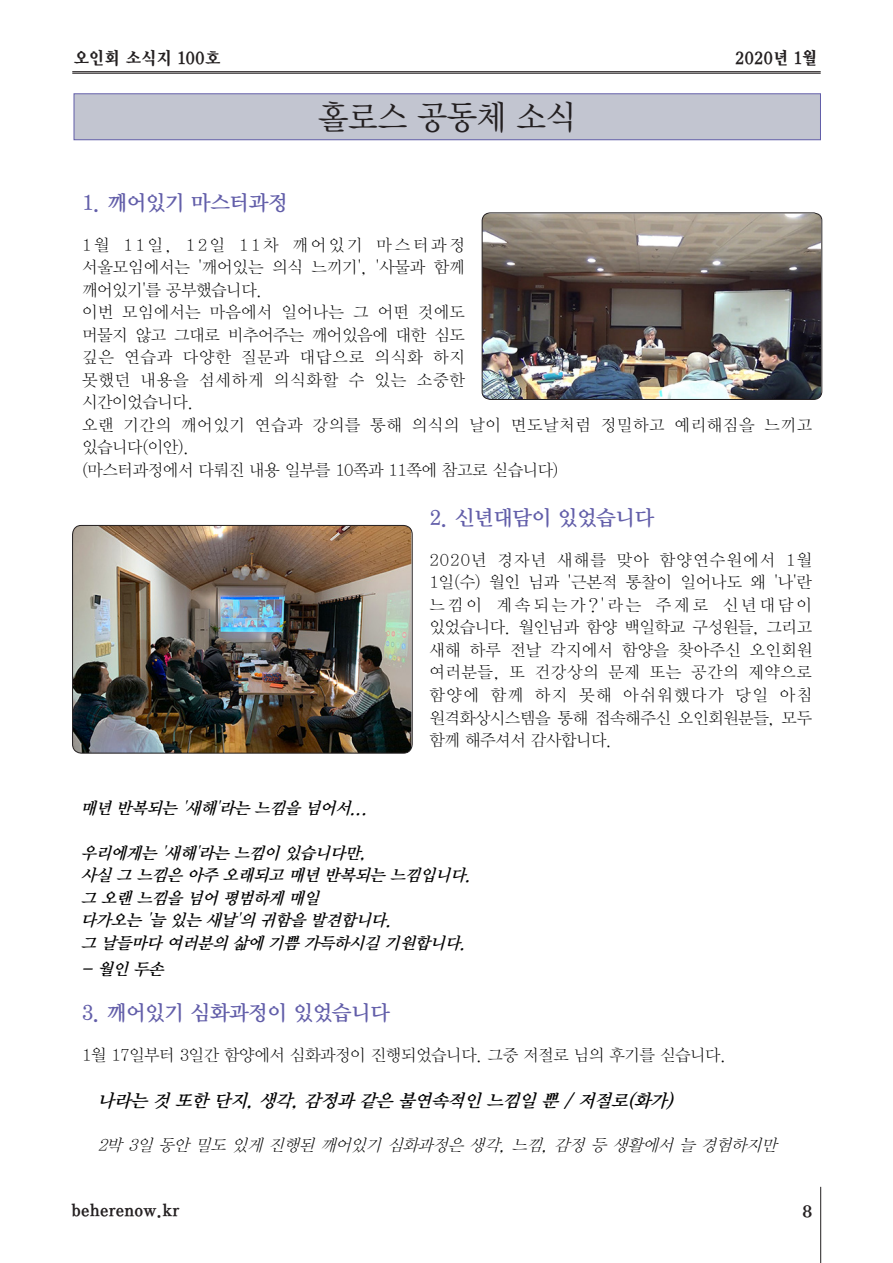
<style>
.page{position:relative;width:893px;height:1263px;background:#fff}
.page>*{position:absolute;margin:0;border:0;box-sizing:border-box;transform-origin:0 0}
.정규{font:33px "YDVY Mj O530";color:#231f20}
.정규-2{font:21px "YDVY Mj O34";letter-spacing:-.025em;color:#625ea9}
.정규-3{font:21px "YDVY Mj O14";letter-spacing:-.025em;color:#625ea9}
.정규-4{font:italic 18px "YDVY Mj O34";color:#000}
.t1{font:18px "YDV Chung B";color:#231f20;scale:.95 1}
.정규-5{font:16.5px/22.5px "YDVY Mj O31";letter-spacing:-.025em;color:#000;text-align:justify}
.정규-6{font:italic 16.5px "YDVY Mj O34";color:#000}
.정규-7{font:16.5px/22.5px "YDVY Mj O31";letter-spacing:.035em;color:#000}
.정규-8{font:italic 16.5px "YDVY Mj O31";color:#000}
.t2{font:15px "YDV Sol B";color:#231f20}
</style>
<div class="page">
<hr style="left:72px;top:71px;width:749px;height:1px;background:#231f20">
<hr style="left:72px;top:73px;width:749px;height:1px;background:#231f20">
<hr style="left:820px;top:1187px;width:1px;height:76px;background:#231f20">
<div style="left:74px;top:94px;width:746px;height:46px;background:#c2c5d0"></div>
<div style="left:74px;top:94px;width:747px;height:46px;border:1px solid #625ea9"></div>
<img style="left:482px;top:212px;width:340px;height:188px">
<img style="left:73px;top:525px;width:338px;height:228px">
<div style="left:72px;top:525px;width:340px;height:228px;border:1px solid #231f20;border-radius:9px"></div>
<p class="t1" style="left:74px;top:46px;width:156px">오인회 소식지 100호</p>
<p class="t1" style="left:735px;top:46px;width:88px">2020년 1월</p>
<p class="정규" style="left:319px;top:96px;width:259px">홀로스 공동체 소식</p>
<p class="정규-2" style="left:82px;top:188px;width:207px">1. 깨어있기 마스터과정</p>
<p class="정규-5" style="left:82px;top:233px;width:384px">1월 11일, 12일 11차 깨어있기 마스터과정 서울모임에서는 '깨어있는 의식 느끼기', '사물과 함께 깨어있기'를 공부했습니다.</p>
<p class="정규-5" style="left:82px;top:300px;width:384px">이번 모임에서는 마음에서 일어나는 그 어떤 것에도 머물지 않고 그대로 비추어주는 깨어있음에 대한 심도 깊은 연습과 다양한 질문과 대답으로 의식화 하지 못했던 내용을 섬세하게 의식화할 수 있는 소중한 시간이었습니다.</p>
<p class="정규-7" style="left:82px;top:413px;width:732px">오랜 기간의 깨어있기 연습과 강의를 통해 의식의 날이 면도날처럼 정밀하고 예리해짐을 느끼고 있습니다(이안).</p>
<p class="정규-5" style="left:82px;top:458px;width:478px">(마스터과정에서 다뤄진 내용 일부를 10쪽과 11쪽에 참고로 싣습니다)</p>
<p class="정규-2" style="left:429px;top:503px;width:226px">2. 신년대담이 있었습니다</p>
<p class="정규-5" style="left:429px;top:548px;width:384px">2020년 경자년 새해를 맞아 함양연수원에서 1월 1일(수) 월인 님과 '근본적 통찰이 일어나도 왜 '나'란 느낌이 계속되는가?'라는 주제로 신년대담이 있었습니다. 월인님과 함양 백일학교 구성원들, 그리고 새해 하루 전날 각지에서 함양을 찾아주신 오인회원 여러분들, 또 건강상의 문제 또는 공간의 제약으로 함양에 함께 하지 못해 아쉬워했다가 당일 아침 원격화상시스템을 통해 접속해주신 오인회원분들, 모두 함께 해주셔서 감사합니다.</p>
<p class="정규-6" style="left:81px;top:796px;width:295px">매년 반복되는 '새해'라는 느낌을 넘어서...</p>
<p class="정규-6" style="left:81px;top:841px;width:293px">우리에게는 '새해'라는 느낌이 있습니다만,</p>
<p class="정규-6" style="left:81px;top:864px;width:398px">사실 그 느낌은 아주 오래되고 매년 반복되는 느낌입니다.</p>
<p class="정규-6" style="left:81px;top:886px;width:246px">그 오랜 느낌을 넘어 평범하게 매일</p>
<p class="정규-6" style="left:81px;top:909px;width:319px">다가오는 '늘 있는 새날'의 귀함을 발견합니다.</p>
<p class="정규-6" style="left:81px;top:931px;width:393px">그 날들마다 여러분의 삶에 기쁨 가득하시길 기원합니다.</p>
<p class="정규-6" style="left:81px;top:957px;width:90px">- 월인 두손</p>
<p class="정규-3" style="left:82px;top:998px;width:310px">3. 깨어있기 심화과정이 있었습니다</p>
<p class="정규-5" style="left:82px;top:1043px;width:646px">1월 17일부터 3일간 함양에서 심화과정이 진행되었습니다. 그중 저절로 님의 후기를 싣습니다.</p>
<p class="정규-4" style="left:98px;top:1088px;width:583px">나라는 것 또한 단지,생각,감정과 같은 불연속적인 느낌일 뿐 /저절로(화가)</p>
<p class="정규-8" style="left:98px;top:1134px;width:686px">2박 3일 동안 밀도 있게 진행된 깨어있기 심화과정은 생각,느낌,감정 등 생활에서 늘 경험하지만</p>
<p class="t1" style="left:71px;top:1198px;width:116px">beherenow.kr</p>
<p class="t2" style="left:802px;top:1204px;width:12px">8</p>
</div>
